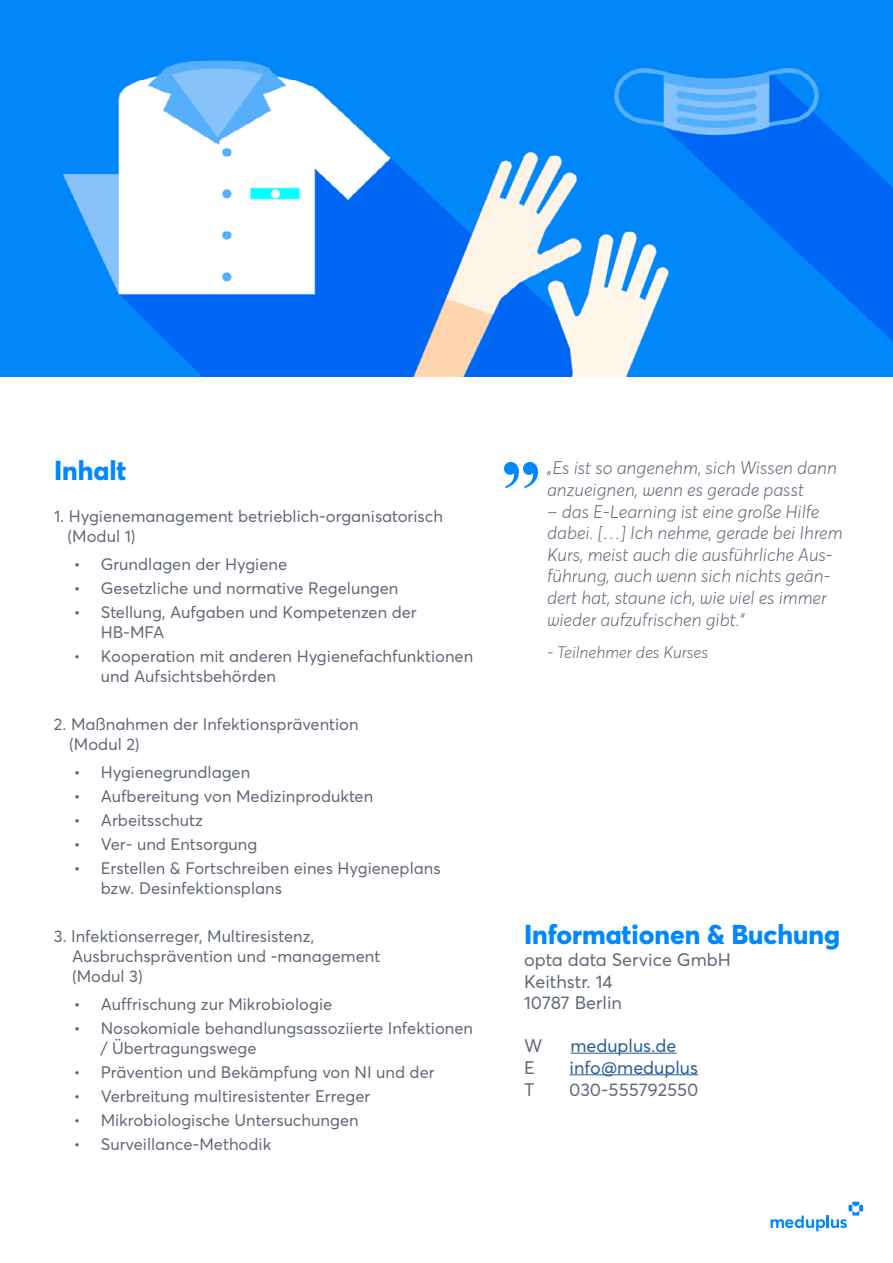
<style>
.page{position:relative;width:893px;height:1263px;background:#fff}
.page>*{position:absolute;margin:0;border:0;box-sizing:border-box;transform-origin:0 0}
.t1{font:700 81px "Times New Roman";color:#08f}
.t2{font:800 27px "Averta";color:#08f}
.t3{font:italic 300 18px/21.6px "Averta";color:#606878}
.t4{font:18px/21.6px "Averta";color:#606878}
.t5{font:18px "Averta";color:#275b9b}
.t6{font:16.5px/19.8px "Averta";color:#606878}
.t7{font:italic 300 16.5px "Averta";color:#606878}
</style>
<div class="page">
<img style="left:0;top:0;width:893px;height:376px">
<hr style="left:570px;top:1053px;width:106px;height:1px;background:#275b9b">
<hr style="left:570px;top:1074px;width:128px;height:1px;background:#275b9b">
<svg style="left:771px;top:1202px;width:92px;height:29px"></svg>
<h2 class="t2" style="left:54px;top:453px;width:74px">Inhalt</h2>
<p class="t6" style="left:68px;top:506px;width:377px;text-indent:-14px">1. Hygienemanagement betrieblich-organisatorisch (Modul 1)</p>
<p class="t6" style="left:74px;top:554px;width:215px">• Grundlagen der Hygiene</p>
<p class="t6" style="left:74px;top:578px;width:326px">• Gesetzliche und normative Regelungen</p>
<p class="t6" style="left:101px;top:602px;width:318px;text-indent:-27px">• Stellung, Aufgaben und Kompetenzen der<br>HB-MFA</p>
<p class="t6" style="left:101px;top:646px;width:374px;text-indent:-27px">• Kooperation mit anderen Hygienefachfunktionen und Aufsichtsbehörden</p>
<p class="t6" style="left:69px;top:714px;width:291px;text-indent:-15px">2. Maßnahmen der Infektionsprävention (Modul 2)</p>
<p class="t6" style="left:74px;top:762px;width:178px">• Hygienegrundlagen</p>
<p class="t6" style="left:74px;top:786px;width:301px">• Aufbereitung von Medizinprodukten</p>
<p class="t6" style="left:74px;top:810px;width:131px">• Arbeitsschutz</p>
<p class="t6" style="left:74px;top:834px;width:185px">• Ver- und Entsorgung</p>
<p class="t6" style="left:101px;top:858px;width:341px;text-indent:-27px">• Erstellen &amp; Fortschreiben eines Hygieneplans bzw. Desinfektionsplans</p>
<p class="t6" style="left:72px;top:926px;width:310px;text-indent:-18px">3. Infektionserreger, Multiresistenz,<br>Ausbruchsprävention und -management (Modul 3)</p>
<p class="t6" style="left:74px;top:994px;width:260px">• Auffrischung zur Mikrobiologie</p>
<p class="t6" style="left:101px;top:1018px;width:374px;text-indent:-27px">• Nosokomiale behandlungsassoziierte Infektionen / Übertragungswege</p>
<p class="t6" style="left:74px;top:1062px;width:362px">• Prävention und Bekämpfung von NI und der</p>
<p class="t6" style="left:74px;top:1086px;width:298px">• Verbreitung multiresistenter Erreger</p>
<p class="t6" style="left:74px;top:1110px;width:286px">• Mikrobiologische Untersuchungen</p>
<p class="t6" style="left:74px;top:1134px;width:199px">• Surveillance-Methodik</p>
<h1 class="t1" style="left:501px;top:389px;width:42px">„</h1>
<p class="t3" style="left:547px;top:458px;width:291px">„Es ist so angenehm, sich Wissen dann anzueignen, wenn es gerade passt</p>
<p class="t3" style="left:547px;top:501px;width:297px">– das E-Learning ist eine große Hilfe dabei. […] Ich nehme, gerade bei Ihrem Kurs, meist auch die ausführliche Aus&shy;führung, auch wenn sich nichts geän&shy;dert hat, staune ich, wie viel es immer wieder aufzufrischen gibt.“</p>
<p class="t7" style="left:547px;top:642px;width:163px">- Teilnehmer des Kurses</p>
<h2 class="t2" style="left:524px;top:917px;width:317px">Informationen &amp; Buchung</h2>
<p class="t4" style="left:524px;top:949px;width:208px">opta data Service GmbH<br>Keithstr. 14<br>10787 Berlin</p>
<p class="t4" style="left:524px;top:1035px;width:20px">W</p>
<p class="t5" style="left:570px;top:1035px;width:107px">meduplus.de</p>
<p class="t4" style="left:524px;top:1057px;width:12px">E</p>
<p class="t5" style="left:570px;top:1056px;width:130px">info@meduplus</p>
<p class="t4" style="left:524px;top:1078px;width:12px">T</p>
<p class="t4" style="left:569px;top:1078px;width:131px">030-555792550</p>
</div>
